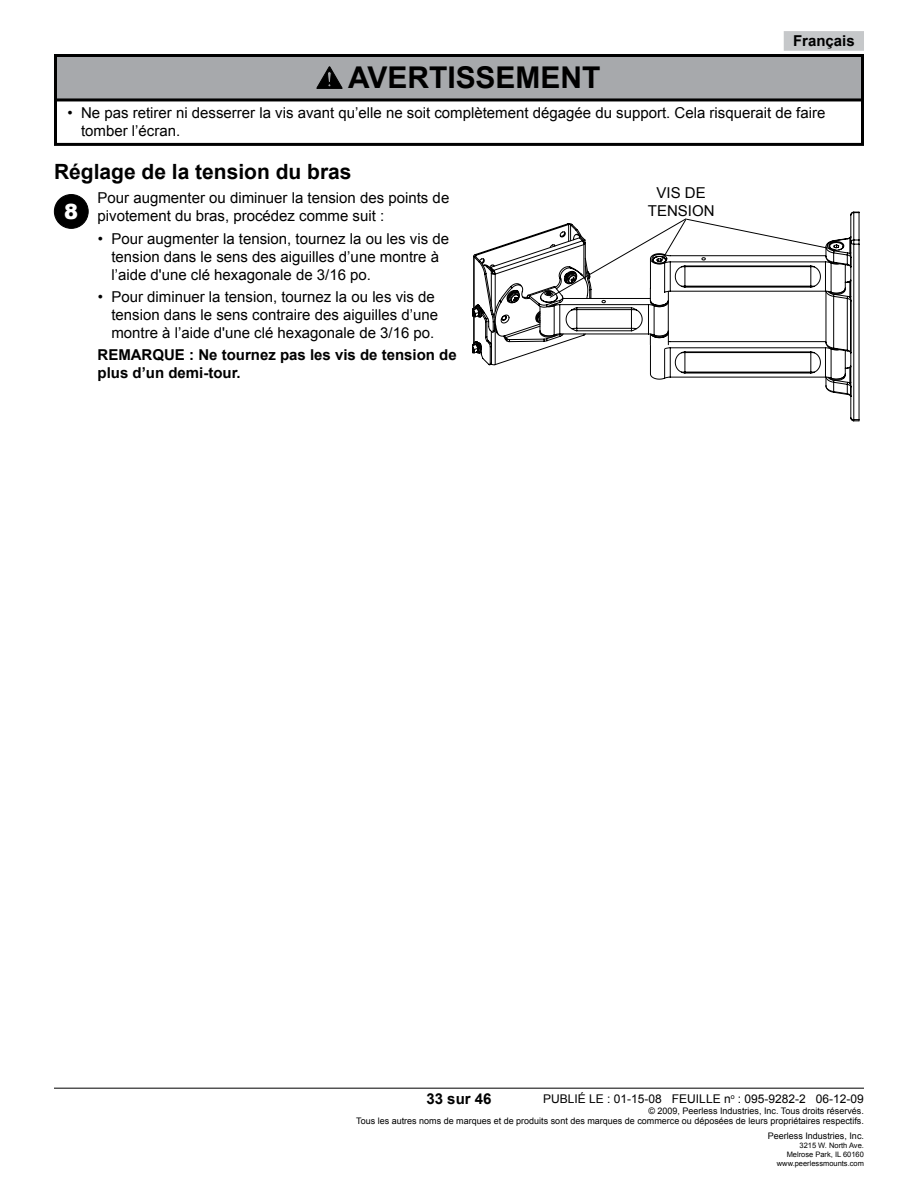
<style>
.page{position:relative;width:918px;height:1188px;background:#fff}
.page>*{position:absolute;margin:0;border:0;box-sizing:border-box;transform-origin:0 0}
.t1{font:700 30px "Arial";color:#000}
.t2{font:700 21px "Arial";color:#000}
.t3{font:900 21px "Arial";color:#fff}
.t4{font:15px/18px "Arial";color:#000}
.t5{font:700 15px/18px "Arial";color:#000}
.t6{font:12px "Arial";color:#000}
.t7{font:9px/10.8px "Arial";color:#000;text-align:right}
.t8{font:7.5px/9px "Arial";color:#000;text-align:right}
</style>
<div class="page">
<hr style="left:54px;top:1088px;width:810px;height:1px;background:#000">
<div style="left:784px;top:31px;width:80px;height:20px;background:#c6c8ca;border:3px solid #c6c8ca"></div>
<div style="left:54px;top:195px;width:34px;height:33px;background:#000;border-radius:50%"></div>
<div style="left:54px;top:194px;width:35px;height:35px;border:1px solid #000;border-radius:50%"></div>
<div style="left:54px;top:98px;width:810px;height:48px;border:3px solid #000"></div>
<div style="left:56px;top:56px;width:806px;height:44px;background:#a7a9ac"></div>
<div style="left:54px;top:54px;width:810px;height:47px;border:3px solid #000"></div>
<svg style="left:317px;top:67px;width:25px;height:22px"></svg>
<svg style="left:825px;top:211px;width:35px;height:210px"></svg>
<svg style="left:472px;top:211px;width:374px;height:170px"></svg>
<h1 class="t1" style="left:348px;top:58px;width:254px">AVERTISSEMENT</h1>
<p class="t5" style="left:793px;top:33px;width:63px">Français</p>
<p class="t4" style="left:81px;top:104px;width:746px;text-indent:-14px">• Ne pas retirer ni desserrer la vis avant qu’elle ne soit complètement dégagée du support. Cela risquerait de faire tomber l’écran.</p>
<h2 class="t2" style="left:54px;top:158px;width:299px">Réglage de la tension du bras</h2>
<h2 class="t3" style="left:64px;top:196px;width:16px">8</h2>
<p class="t4" style="left:98px;top:189px;width:353px">Pour augmenter ou diminuer la tension des points de pivotement du bras, procédez comme suit :</p>
<p class="t4" style="left:111px;top:230px;width:339px;text-indent:-14px">• Pour augmenter la tension, tournez la ou les vis de tension dans le sens des aiguilles d’une montre à l’aide d'une clé hexagonale de 3/16 po.</p>
<p class="t4" style="left:111px;top:288px;width:328px;text-indent:-14px">• Pour diminuer la tension, tournez la ou les vis de tension dans le sens contraire des aiguilles d’une montre à l’aide d'une clé hexagonale de 3/16 po.</p>
<p class="t5" style="left:98px;top:347px;width:361px">REMARQUE : Ne tournez pas les vis de tension de plus d’un demi-tour.</p>
<p class="t4" style="left:648px;top:184px;width:68px;text-align:center">VIS DE<br>TENSION</p>
<p class="t5" style="left:426px;top:1090px;width:67px">33 sur 46</p>
<p class="t6" style="left:543px;top:1091px;width:322px">PUBLIÉ LE : 01-15-08 FEUILLE n<sup>o</sup> : 095-9282-2 06-12-09</p>
<p class="t7" style="left:356px;top:1105px;width:509px">© 2009, Peerless Industries, Inc. Tous droits réservés.<br>Tous les autres noms de marques et de produits sont des marques de commerce ou déposées de leurs propriétaires respectifs.</p>
<p class="t7" style="left:768px;top:1131px;width:98px">Peerless Industries, Inc.</p>
<p class="t8" style="left:777px;top:1141px;width:89px">3215 W. North Ave.<br>Melrose Park, IL 60160 www.peerlessmounts.com</p>
</div>
